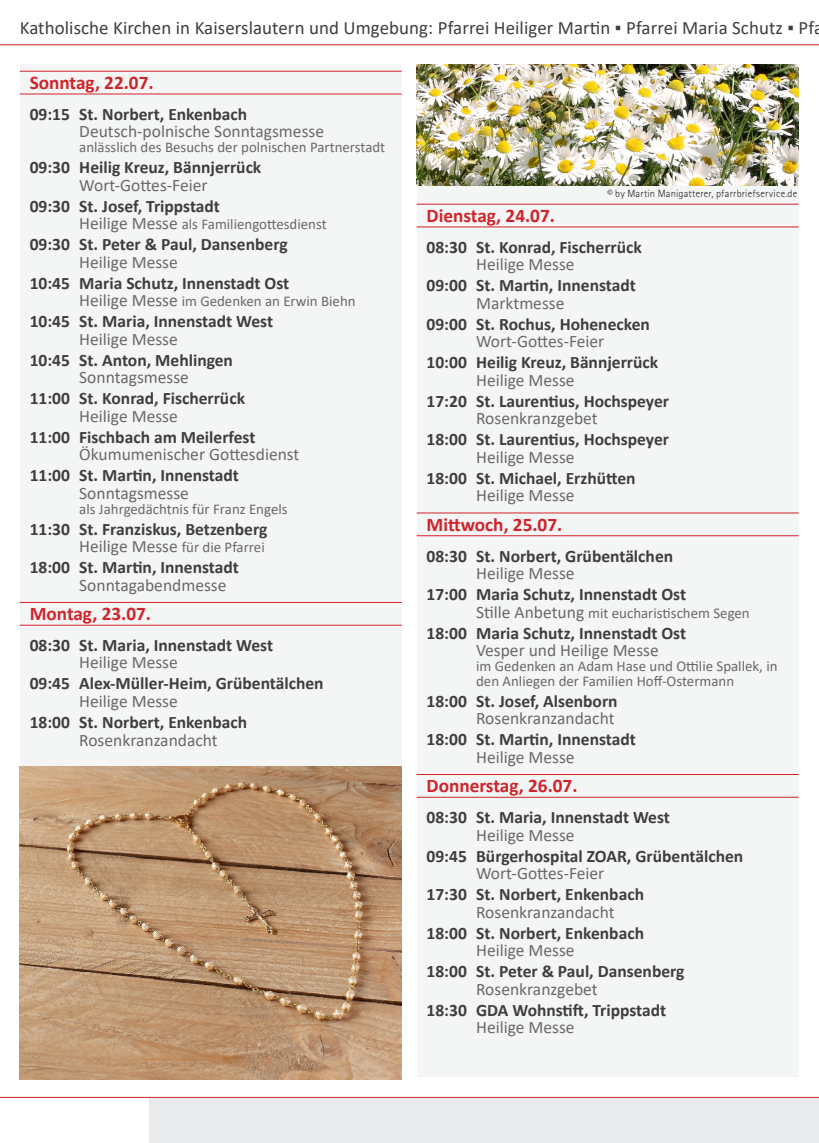
<style>
.page{position:relative;width:819px;height:1143px;background:#fff}
.page>*{position:absolute;margin:0;border:0;box-sizing:border-box;transform-origin:0 0}
.TagDatum{font:700 19.25px "Calibri";color:#d1232a}
.t1{font:18.9px "Calibri";letter-spacing:.005em;color:#3e3e3f}
.Uhrzeit_Kirche{font:700 17.5px "Calibri";color:#3e3e3f}
.Messe{font:17.5px "Calibri";color:#69696c}
.Messe-2{font:700 17.5px "Calibri";color:#3e3e3f}
.Zusatztext{font:14.88px/14.9px "Calibri";color:#69696c}
.Messe-3{font:14.88px "Calibri";color:#69696c}
.Titel{font:300 10.5px "Rotis Sans Serif";letter-spacing:.02em;color:#231f20}
.s1{font-size:17.5px}
</style>
<div class="page">
<div style="left:417px;top:64px;width:382px;height:1012px;background:#f4f5f5"></div>
<div style="left:20px;top:64px;width:382px;height:1012px;background:#f4f5f5"></div>
<hr style="left:20px;top:71px;width:382px;height:1px;background:#d1232a">
<hr style="left:20px;top:94px;width:382px;height:1px;background:#d1232a">
<hr style="left:20px;top:602px;width:382px;height:1px;background:#d1232a">
<hr style="left:20px;top:624px;width:382px;height:1px;background:#d1232a">
<div style="left:149px;top:1097px;width:670px;height:45px;background:#e9eaeb"></div>
<hr style="left:0;top:1096px;width:819px;height:1px;background:#d1232a">
<hr style="left:0;top:44px;width:819px;height:1px;background:#d1232a">
<hr style="left:417px;top:204px;width:382px;height:1px;background:#d1232a">
<hr style="left:417px;top:226px;width:382px;height:1px;background:#d1232a">
<hr style="left:417px;top:512px;width:382px;height:1px;background:#d1232a">
<hr style="left:417px;top:535px;width:382px;height:1px;background:#d1232a">
<hr style="left:417px;top:774px;width:382px;height:1px;background:#d1232a">
<hr style="left:417px;top:796px;width:382px;height:1px;background:#d1232a">
<img style="left:20px;top:766px;width:382px;height:313px">
<img style="left:417px;top:64px;width:382px;height:121px">
<p class="t1" style="left:20px;top:15px;width:805px">Katholische Kirchen in Kaiserslautern und Umgebung: Pfarrei Heiliger Martin ▪ Pfarrei Maria Schutz ▪ Pfa</p>
<p class="TagDatum" style="left:30px;top:69px;width:125px">Sonntag, 22.07.</p>
<p class="Uhrzeit_Kirche" style="left:30px;top:101px;width:219px">09:15 St. Norbert, Enkenbach</p>
<p class="Messe" style="left:79px;top:119px;width:246px">Deutsch-polnische Sonntagsmesse</p>
<p class="Zusatztext" style="left:79px;top:139px;width:307px">anlässlich des Besuchs der polnischen Partnerstadt</p>
<p class="Uhrzeit_Kirche" style="left:30px;top:155px;width:233px">09:30 Heilig Kreuz, Bännjerrück</p>
<p class="Messe" style="left:79px;top:173px;width:130px">Wort-Gottes-Feier</p>
<p class="Uhrzeit_Kirche" style="left:30px;top:193px;width:192px">09:30 St. Josef, Trippstadt</p>
<p class="Messe-3" style="left:79px;top:214px;width:249px"><span class="s1">Heilige Messe</span> als Familiengottesdienst</p>
<p class="Uhrzeit_Kirche" style="left:30px;top:232px;width:259px">09:30 St. Peter &amp; Paul, Dansenberg</p>
<p class="Messe" style="left:79px;top:250px;width:100px">Heilige Messe</p>
<p class="Uhrzeit_Kirche" style="left:30px;top:270px;width:261px">10:45 Maria Schutz, Innenstadt Ost</p>
<p class="Messe-3" style="left:79px;top:291px;width:278px"><span class="s1">Heilige Messe</span> im Gedenken an Erwin Biehn</p>
<p class="Uhrzeit_Kirche" style="left:30px;top:309px;width:245px">10:45 St. Maria, Innenstadt West</p>
<p class="Messe" style="left:79px;top:327px;width:100px">Heilige Messe</p>
<p class="Uhrzeit_Kirche" style="left:30px;top:347px;width:205px">10:45 St. Anton, Mehlingen</p>
<p class="Messe" style="left:79px;top:365px;width:111px">Sonntagsmesse</p>
<p class="Uhrzeit_Kirche" style="left:30px;top:386px;width:217px">11:00 St. Konrad, Fischerrück</p>
<p class="Messe" style="left:79px;top:404px;width:100px">Heilige Messe</p>
<p class="Uhrzeit_Kirche" style="left:30px;top:424px;width:227px">11:00 Fischbach am Meilerfest</p>
<p class="Messe" style="left:79px;top:442px;width:222px">Ökumumenischer Gottesdienst</p>
<p class="Messe-2" style="left:30px;top:463px;width:211px">11:00 St. Martin, Innenstadt</p>
<p class="Messe" style="left:79px;top:481px;width:111px">Sonntagsmesse</p>
<p class="Zusatztext" style="left:79px;top:501px;width:210px">als Jahrgedächtnis für Franz Engels</p>
<p class="Uhrzeit_Kirche" style="left:30px;top:516px;width:239px">11:30 St. Franziskus, Betzenberg</p>
<p class="Messe-3" style="left:79px;top:537px;width:187px"><span class="s1">Heilige Messe</span> für die Pfarrei</p>
<p class="Uhrzeit_Kirche" style="left:30px;top:555px;width:211px">18:00 St. Martin, Innenstadt</p>
<p class="Messe" style="left:79px;top:572px;width:149px">Sonntagabendmesse</p>
<p class="TagDatum" style="left:30px;top:600px;width:123px">Montag, 23.07.</p>
<p class="Uhrzeit_Kirche" style="left:30px;top:632px;width:245px">08:30 St. Maria, Innenstadt West</p>
<p class="Messe" style="left:79px;top:650px;width:100px">Heilige Messe</p>
<p class="Uhrzeit_Kirche" style="left:30px;top:671px;width:296px">09:45 Alex-Müller-Heim, Grübentälchen</p>
<p class="Messe" style="left:79px;top:689px;width:100px">Heilige Messe</p>
<p class="Uhrzeit_Kirche" style="left:30px;top:709px;width:219px">18:00 St. Norbert, Enkenbach</p>
<p class="Messe" style="left:79px;top:727px;width:140px">Rosenkranzandacht</p>
<p class="Titel" style="left:607px;top:187px;width:191px">© by Martin Manigatterer, pfarrbriefservice.de</p>
<p class="TagDatum" style="left:427px;top:202px;width:130px">Dienstag, 24.07.</p>
<p class="Uhrzeit_Kirche" style="left:427px;top:234px;width:217px">08:30 St. Konrad, Fischerrück</p>
<p class="Messe" style="left:476px;top:252px;width:100px">Heilige Messe</p>
<p class="Uhrzeit_Kirche" style="left:427px;top:273px;width:211px">09:00 St. Martin, Innenstadt</p>
<p class="Messe" style="left:476px;top:291px;width:90px">Marktmesse</p>
<p class="Uhrzeit_Kirche" style="left:427px;top:311px;width:225px">09:00 St. Rochus, Hohenecken</p>
<p class="Messe" style="left:476px;top:329px;width:130px">Wort-Gottes-Feier</p>
<p class="Uhrzeit_Kirche" style="left:427px;top:350px;width:233px">10:00 Heilig Kreuz, Bännjerrück</p>
<p class="Messe" style="left:476px;top:368px;width:100px">Heilige Messe</p>
<p class="Uhrzeit_Kirche" style="left:427px;top:388px;width:244px">17:20 St. Laurentius, Hochspeyer</p>
<p class="Messe" style="left:476px;top:406px;width:123px">Rosenkranzgebet</p>
<p class="Uhrzeit_Kirche" style="left:427px;top:427px;width:244px">18:00 St. Laurentius, Hochspeyer</p>
<p class="Messe" style="left:476px;top:445px;width:100px">Heilige Messe</p>
<p class="Uhrzeit_Kirche" style="left:427px;top:465px;width:211px">18:00 St. Michael, Erzhütten</p>
<p class="Messe" style="left:476px;top:483px;width:100px">Heilige Messe</p>
<p class="TagDatum" style="left:427px;top:510px;width:137px">Mittwoch, 25.07.</p>
<p class="Uhrzeit_Kirche" style="left:427px;top:543px;width:248px">08:30 St. Norbert, Grübentälchen</p>
<p class="Messe" style="left:476px;top:561px;width:100px">Heilige Messe</p>
<p class="Uhrzeit_Kirche" style="left:427px;top:581px;width:261px">17:00 Maria Schutz, Innenstadt Ost</p>
<p class="Messe-3" style="left:476px;top:602px;width:275px"><span class="s1">Stille Anbetung</span> mit eucharistischem Segen</p>
<p class="Uhrzeit_Kirche" style="left:427px;top:620px;width:261px">18:00 Maria Schutz, Innenstadt Ost</p>
<p class="Messe" style="left:476px;top:638px;width:184px">Vesper und Heilige Messe</p>
<p class="Zusatztext" style="left:476px;top:658px;width:303px">im Gedenken an Adam Hase und Ottilie Spallek, in den Anliegen der Familien Hoff-Ostermann</p>
<p class="Uhrzeit_Kirche" style="left:427px;top:688px;width:193px">18:00 St. Josef, Alsenborn</p>
<p class="Messe" style="left:476px;top:706px;width:140px">Rosenkranzandacht</p>
<p class="Uhrzeit_Kirche" style="left:427px;top:727px;width:211px">18:00 St. Martin, Innenstadt</p>
<p class="Messe" style="left:476px;top:744px;width:100px">Heilige Messe</p>
<p class="TagDatum" style="left:427px;top:772px;width:152px">Donnerstag, 26.07.</p>
<p class="Uhrzeit_Kirche" style="left:427px;top:804px;width:245px">08:30 St. Maria, Innenstadt West</p>
<p class="Messe" style="left:476px;top:822px;width:100px">Heilige Messe</p>
<p class="Uhrzeit_Kirche" style="left:427px;top:843px;width:318px">09:45 Bürgerhospital ZOAR, Grübentälchen</p>
<p class="Messe" style="left:476px;top:861px;width:130px">Wort-Gottes-Feier</p>
<p class="Uhrzeit_Kirche" style="left:427px;top:881px;width:219px">17:30 St. Norbert, Enkenbach</p>
<p class="Messe" style="left:476px;top:899px;width:140px">Rosenkranzandacht</p>
<p class="Uhrzeit_Kirche" style="left:427px;top:920px;width:219px">18:00 St. Norbert, Enkenbach</p>
<p class="Messe" style="left:476px;top:938px;width:100px">Heilige Messe</p>
<p class="Uhrzeit_Kirche" style="left:427px;top:958px;width:259px">18:00 St. Peter &amp; Paul, Dansenberg</p>
<p class="Messe" style="left:476px;top:976px;width:123px">Rosenkranzgebet</p>
<p class="Uhrzeit_Kirche" style="left:427px;top:997px;width:241px">18:30 GDA Wohnstift, Trippstadt</p>
<p class="Messe" style="left:476px;top:1015px;width:100px">Heilige Messe</p>
</div>
